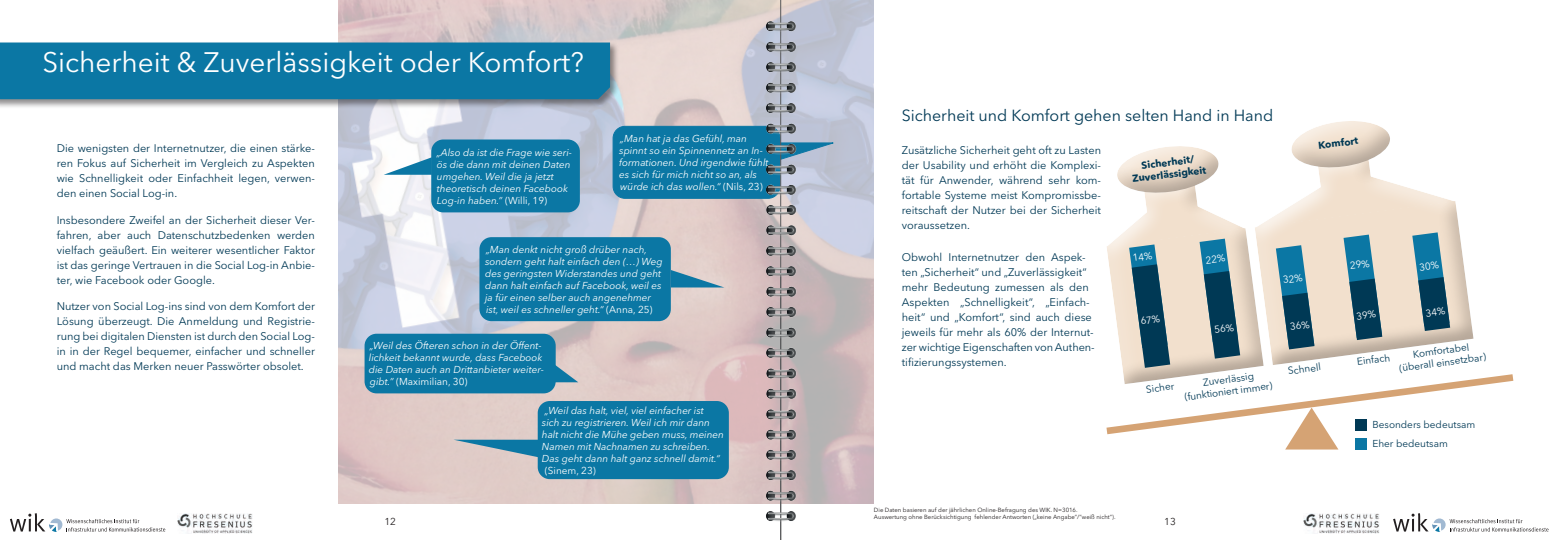
<style>
.page{position:relative;width:1560px;height:540px;background:#fff}
.page>*{position:absolute;margin:0;border:0;box-sizing:border-box;transform-origin:0 0}
.t1{font:28px "Avenir Next LT Pro";color:#fff}
.t2{font:16px "Avenir Next LT Pro";color:#003955}
.t3{font:11px/15px "Avenir Next LT Pro";color:#003955;text-align:justify}
.t4{font:italic 10px/12px "Avenir Next LT Pro";color:#fff}
.t5{font:10px/11.9px "Avenir Next LT Pro";color:#003955;text-align:center}
.t6{font:700 10px/12px "Avenir Next LT Pro";color:#003955;text-align:center}
.t7{font:10px "Avenir Next LT Pro";color:#fff}
.t8{font:10px "Avenir Next LT Pro";color:#231f20}
.t9{font:6px/7.2px "Avenir Next LT Pro";color:#231f20}
.s1{font-style:normal}
</style>
<div class="page">
<svg style="left:1393px;top:513px;width:155px;height:19px"></svg>
<img style="left:1303px;top:513px;width:76px;height:20px">
<svg style="left:10px;top:513px;width:155px;height:19px"></svg>
<img style="left:177px;top:513px;width:76px;height:20px">
<img style="left:338px;top:0;width:536px;height:504px">
<div style="left:0;top:41px;width:619px;height:68px;background:#231f20;opacity:.5"></div>
<div style="left:0;top:43px;width:610px;height:56px;background:#0b77a4"></div>
<svg style="left:384px;top:157px;width:47px;height:18px"></svg>
<div style="left:431px;top:140px;width:149px;height:72px;background:#0b77a4;border-radius:12px"></div>
<div style="left:613px;top:126px;width:167px;height:72px;background:#0b77a4;border-radius:12px"></div>
<div style="left:612px;top:126px;width:168px;height:73px;border:1px solid #0b77a4;border-radius:12px"></div>
<svg style="left:804px;top:142px;width:36px;height:20px"></svg>
<div style="left:479px;top:237px;width:192px;height:84px;background:#0b77a4;border-radius:12px"></div>
<svg style="left:671px;top:270px;width:53px;height:17px"></svg>
<div style="left:364px;top:334px;width:192px;height:59px;background:#0b77a4;border-radius:12px"></div>
<svg style="left:555px;top:365px;width:23px;height:17px"></svg>
<div style="left:538px;top:401px;width:191px;height:78px;background:#0b77a4;border-radius:12px"></div>
<svg style="left:453px;top:440px;width:85px;height:17px"></svg>
<hr style="left:780px;top:0;width:1px;height:540px;background:#57585a">
<img style="left:757px;top:0;width:47px;height:532px">
<svg style="left:1106px;top:121px;width:407px;height:329px"></svg>
<h1 class="t1" style="left:42px;top:46px;width:543px">Sicherheit &amp; Zuverlässigkeit oder Komfort?</h1>
<p class="t3" style="left:57px;top:141px;width:260px">Die wenigsten der Internetnutzer, die einen stärke&shy;ren Fokus auf Sicherheit im Vergleich zu Aspekten wie Schnelligkeit oder Einfachheit legen, verwen&shy;den einen Social Log-in.</p>
<p class="t3" style="left:57px;top:212px;width:260px">Insbesondere Zweifel an der Sicherheit dieser Ver&shy;fahren, aber auch Datenschutzbedenken werden vielfach geäußert. Ein weiterer wesentlicher Faktor ist das geringe Vertrauen in die Social Log-in Anbie&shy;ter, wie Facebook oder Google.</p>
<p class="t3" style="left:57px;top:299px;width:260px">Nutzer von Social Log-ins sind von dem Komfort der Lösung überzeugt. Die Anmeldung und Registrie&shy;rung bei digitalen Diensten ist durch den Social Log&shy;in in der Regel bequemer, einfacher und schneller und macht das Merken neuer Passwörter obsolet.</p>
<p class="t4" style="left:437px;top:146px;width:137px">„Also da ist die Frage wie seri&shy;ös die dann mit deinen Daten umgehen. Weil die ja jetzt theoretisch deinen Facebook<br>Log-in haben.” <span class="s1">(Willi, 19)</span></p>
<p class="t4" style="left:619px;top:133px;width:151px">„Man hat ja das Gefühl, man spinnt so ein Spinnennetz an In&shy;formationen. Und irgendwie fühlt es sich für mich nicht so an, als würde ich das wollen.“ <span class="s1">(Nils, 23)</span></p>
<p class="t4" style="left:485px;top:243px;width:179px">„Man denkt nicht groß drüber nach, sondern geht halt einfach den (…) Weg des geringsten Widerstandes und geht dann halt einfach auf Facebook, weil es ja für einen selber auch angenehmer ist, weil es schneller geht.“ <span class="s1">(Anna, 25)</span></p>
<p class="t4" style="left:369px;top:340px;width:177px">„Weil des Öfteren schon in der Öffent&shy;lichkeit bekannt wurde, dass Facebook die Daten auch an Drittanbieter weiter&shy;gibt.” <span class="s1">(Maximilian, 30)</span></p>
<p class="t4" style="left:542px;top:404px;width:183px;text-indent:3px">„Weil das halt, viel, viel einfacher ist sich zu registrieren. Weil ich mir dann halt nicht die Mühe geben muss, meinen Namen mit Nachnamen zu schreiben.<br>Das geht dann halt ganz schnell damit.“</p>
<p class="t7" style="left:545px;top:464px;width:52px">(Sinem, 23)</p>
<h2 class="t2" style="left:902px;top:106px;width:373px">Sicherheit und Komfort gehen selten Hand in Hand</h2>
<p class="t3" style="left:902px;top:143px;width:201px">Zusätzliche Sicherheit geht oft zu Lasten der Usability und erhöht die Komplexi&shy;tät für Anwender, während sehr kom&shy;fortable Systeme meist Kompromissbe&shy;reitschaft der Nutzer bei der Sicherheit voraussetzen.</p>
<p class="t3" style="left:902px;top:250px;width:194px;text-align:left">Obwohl Internetnutzer den Aspek&shy;ten „Sicherheit“ und „Zuverlässigkeit“ mehr Bedeutung zumessen als den Aspekten „Schnelligkeit“, „Einfach&shy;heit“ und „Komfort“, sind auch diese jeweils für mehr als 60% der Internut&shy;zer wichtige Eigenschaften von Authen&shy;tifizierungssystemen.</p>
<p class="t6" style="left:1130px;top:161px;width:76px;rotate:-7deg">Sicherheit/<br>Zuverlässigkeit</p>
<p class="t5" style="left:1145px;top:384px;width:30px;rotate:-8deg">Sicher</p>
<p class="t5" style="left:1182px;top:380px;width:90px;rotate:-8deg">Zuverlässig (funktioniert immer)</p>
<p class="t9" style="left:874px;top:506px;width:243px">Die Daten basieren auf der jährlichen Online-Befragung des WIK. N=3016.<br>Auswertung ohne Berücksichtigung fehlender Antworten („keine Angabe“/“weiß nicht“).</p>
<p class="t8" style="left:384px;top:516px;width:13px">12</p>
<p class="t8" style="left:1164px;top:516px;width:13px">13</p>
<p class="t6" style="left:1317px;top:139px;width:41px;rotate:-7deg">Komfort</p>
<p class="t5" style="left:1287px;top:365px;width:35px;rotate:-8deg">Schnell</p>
<p class="t5" style="left:1356px;top:356px;width:35px;rotate:-8deg">Einfach</p>
<p class="t5" style="left:1396px;top:351px;width:89px;rotate:-8deg">Komfortabel (überall einsetzbar)</p>
<p class="t5" style="left:1372px;top:416px;width:104px;line-height:18.8px;text-align:left">Besonders bedeutsam<br>Eher bedeutsam</p>
</div>
